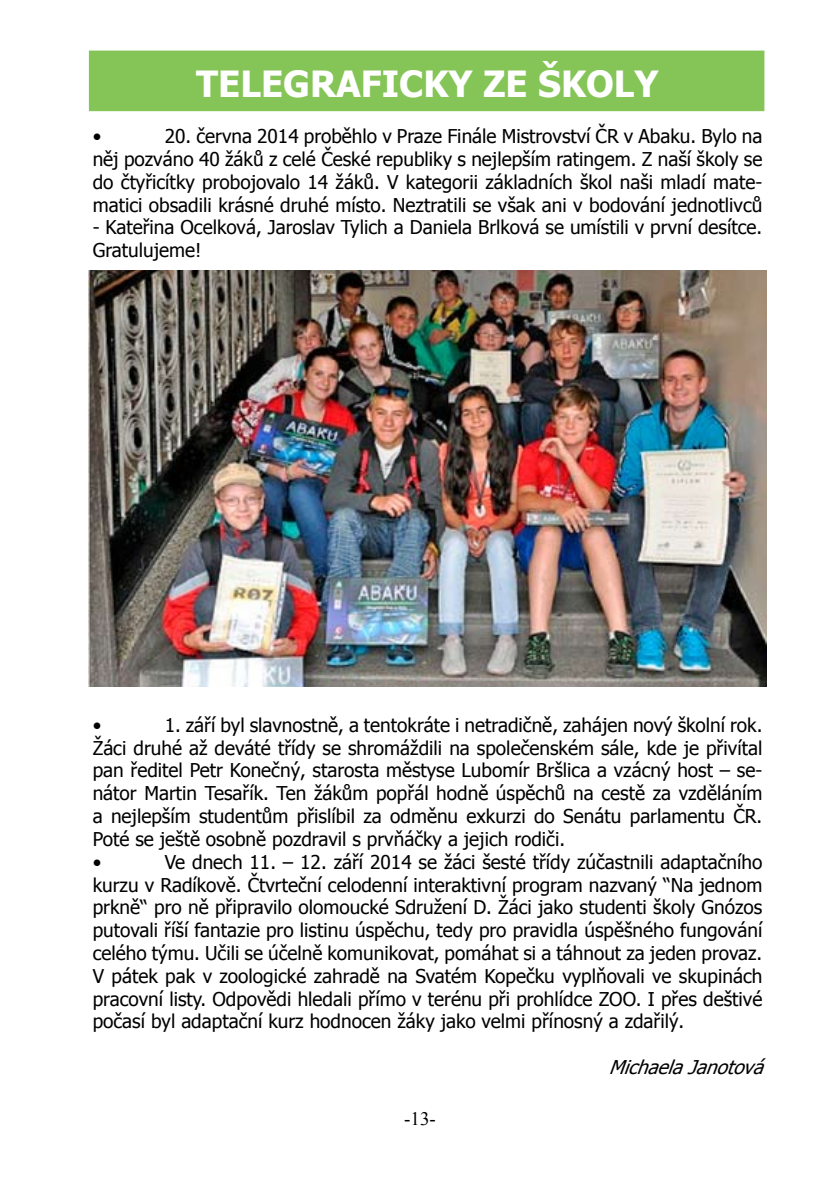
<style>
.page{position:relative;width:840px;height:1191px;background:#fff}
.page>*{position:absolute;margin:0;border:0;box-sizing:border-box;transform-origin:0 0}
.t1{font:700 36px "Tahoma";color:#fff}
.t2{font:19px/22.8px "Tahoma";color:#000;text-align:justify}
.t3{font:italic 19px "Tahoma";color:#000}
.t4{font:19px "Times New Roman";color:#000}
</style>
<div class="page">
<div style="left:89px;top:51px;width:675px;height:60px;background:#85c557"></div>
<img style="left:88px;top:270px;width:677px;height:416px">
<h1 class="t1" style="left:196px;top:59px;width:463px">TELEGRAFICKY ZE ŠKOLY</h1>
<p class="t2" style="left:93px;top:124px;width:670px;text-indent:72px">20. června 2014 proběhlo v Praze Finále Mistrovství ČR v Abaku. Bylo na něj pozváno 40 žáků z celé České republiky s nejlepším ratingem. Z naší školy se do čtyřicítky probojovalo 14 žáků. V kategorii základních škol naši mladí mate&shy;matici obsadili krásné druhé místo. Neztratili se však ani v bodování jednotlivců</p>
<p class="t2" style="left:93px;top:215px;width:670px">- Kateřina Ocelková, Jaroslav Tylich a Daniela Brlková se umístili v první desítce.<br>Gratulujeme!</p>
<p class="t2" style="left:93px;top:124px;width:10px">•</p>
<p class="t2" style="left:93px;top:712px;width:670px;text-align:left;text-indent:72px">1. září byl slavnostně, a tentokráte i netradičně, zahájen nový školní rok.<br>Žáci druhé až deváté třídy se shromáždili na společenském sále, kde je přivítal pan ředitel Petr Konečný, starosta městyse Lubomír Bršlica a vzácný host – se&shy;nátor Martin Tesařík. Ten žákům popřál hodně úspěchů na cestě za vzděláním a nejlepším studentům přislíbil za odměnu exkurzi do Senátu parlamentu ČR.<br>Poté se ještě osobně pozdravil s prvňáčky a jejich rodiči.<br>•</p>
<p class="t2" style="left:93px;top:712px;width:10px">•</p>
<p class="t2" style="left:93px;top:849px;width:670px;text-indent:72px">Ve dnech 11. – 12. září 2014 se žáci šesté třídy zúčastnili adaptačního kurzu v Radíkově. Čtvrteční celodenní interaktivní program nazvaný “Na jednom prkně“ pro ně připravilo olomoucké Sdružení D. Žáci jako studenti školy Gnózos putovali říší fantazie pro listinu úspěchu, tedy pro pravidla úspěšného fungování celého týmu. Učili se účelně komunikovat, pomáhat si a táhnout za jeden provaz.<br>V pátek pak v zoologické zahradě na Svatém Kopečku vyplňovali ve skupinách pracovní listy. Odpovědi hledali přímo v terénu při prohlídce ZOO. I přes deštivé počasí byl adaptační kurz hodnocen žáky jako velmi přínosný a zdařilý.</p>
<p class="t3" style="left:608px;top:1054px;width:163px">MichaelaJanotová</p>
<p class="t4" style="left:404px;top:1105px;width:33px">-13-</p>
</div>
